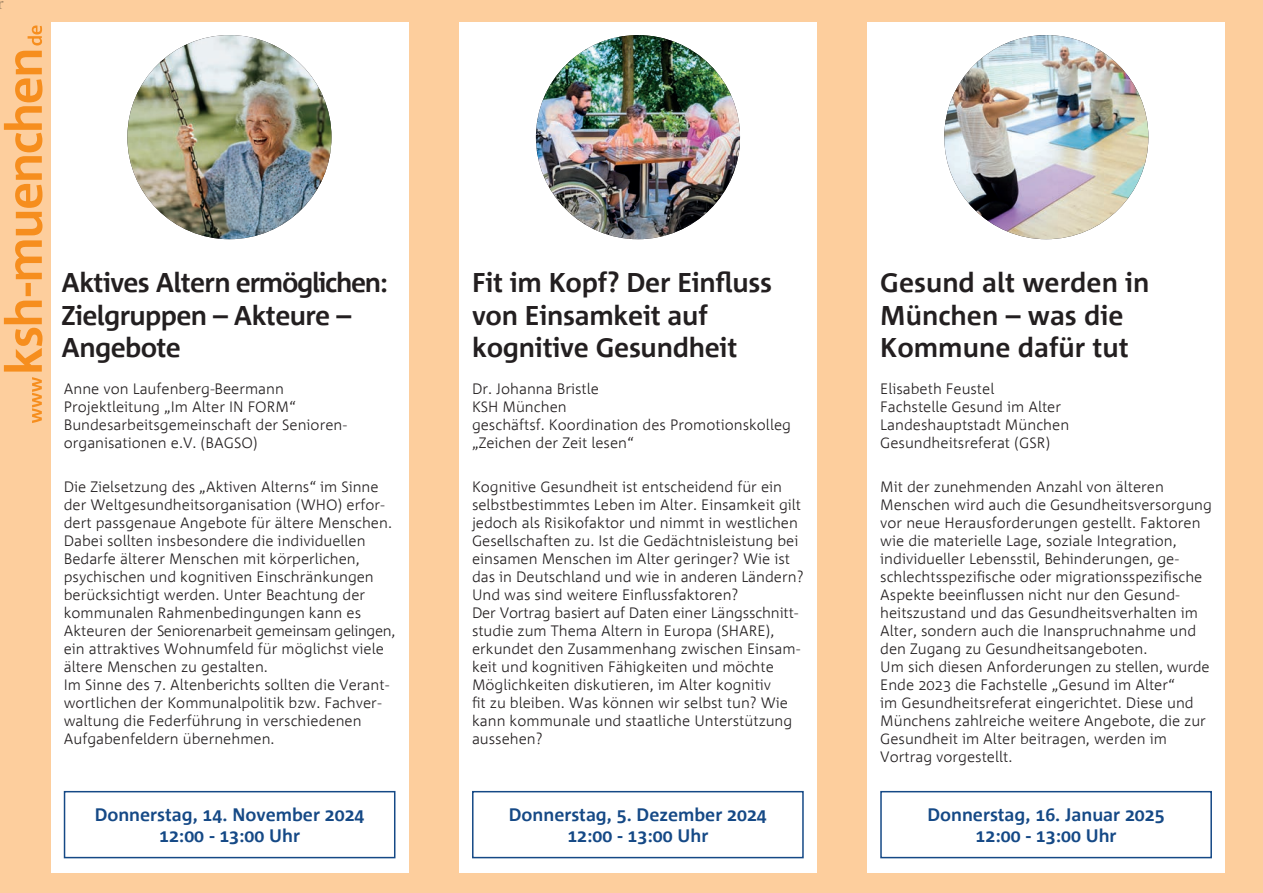
<style>
.page{position:relative;width:1263px;height:893px;background:#fdce9d}
.page>*{position:absolute;margin:0;border:0;box-sizing:border-box;transform-origin:0 0}
.t1{font:700 27px/32.4px "Corpid";letter-spacing:-.01em;color:#231f20}
.t2{font:700 18px/21.6px "Corpid";color:#154986;text-align:center}
.t3{font:18px "Minion Pro";color:#a78a6a}
.t4{font:300 15px/18px "Corpid";color:#231f20}
</style>
<div class="page">
<svg style="left:0;top:1px;width:4px;height:8px"></svg>
<div style="left:51px;top:22px;width:357px;height:851px;background:#fff"></div>
<div style="left:460px;top:22px;width:357px;height:851px;background:#fff"></div>
<div style="left:868px;top:22px;width:357px;height:851px;background:#fff"></div>
<svg style="left:4px;top:26px;width:39px;height:397px;background:#fab974"></svg>
<img style="left:127px;top:35px;width:204px;height:204px;border-radius:102px">
<img style="left:944px;top:35px;width:204px;height:204px;border-radius:102px">
<img style="left:536px;top:35px;width:204px;height:204px;border-radius:102px">
<div style="left:64px;top:791px;width:331px;height:67px;border:2px solid #154986"></div>
<div style="left:472px;top:791px;width:332px;height:67px;border:2px solid #154986"></div>
<div style="left:880px;top:791px;width:332px;height:67px;border:2px solid #154986"></div>
<p class="t3" style="left:-2px;top:-9px;width:8px">r</p>
<h1 class="t1" style="left:62px;top:266px;width:328px">Aktives Altern ermöglichen:<br>Zielgruppen – Akteure –<br>Angebote</h1>
<p class="t4" style="left:64px;top:379px;width:285px">Anne von Laufenberg-Beermann Projektleitung „Im Alter IN FORM“ Bundesarbeitsgemeinschaft der Senioren&shy;organisationen e.V. (BAGSO)</p>
<p class="t4" style="left:64px;top:477px;width:333px">Die Zielsetzung des „Aktiven Alterns“ im Sinne der Weltgesundheitsorganisation (WHO) erfor&shy;dert passgenaue Angebote für ältere Menschen.<br>Dabei sollten insbesondere die individuellen Bedarfe älterer Menschen mit körperlichen, psychischen und kognitiven Einschränkungen berücksichtigt werden. Unter Beachtung der kommunalen Rahmenbedingungen kann es Akteuren der Seniorenarbeit gemeinsam gelingen, ein attraktives Wohnumfeld für möglichst viele ältere Menschen zu gestalten.<br>Im Sinne des 7. Altenberichts sollten die Verant&shy;wortlichen der Kommunalpolitik bzw. Fachver&shy;waltung die Federführung in verschiedenen Aufgabenfeldern übernehmen.</p>
<h1 class="t1" style="left:472px;top:266px;width:301px">Fit im Kopf? Der Einfluss von Einsamkeit auf kognitive Gesundheit</h1>
<p class="t4" style="left:472px;top:379px;width:320px">Dr. Johanna Bristle<br>KSH München<br>geschäftsf. Koordination des Promotionskolleg „Zeichen der Zeit lesen“</p>
<p class="t4" style="left:472px;top:477px;width:333px">Kognitive Gesundheit ist entscheidend für ein selbstbestimmtes Leben im Alter. Einsamkeit gilt jedoch als Risikofaktor und nimmt in westlichen Gesellschaften zu. Ist die Gedächtnisleistung bei einsamen Menschen im Alter geringer? Wie ist das in Deutschland und wie in anderen Ländern?<br>Und was sind weitere Einflussfaktoren?<br>Der Vortrag basiert auf Daten einer Längsschnitt&shy;studie zum Thema Altern in Europa (SHARE), erkundet den Zusammenhang zwischen Einsam&shy;keit und kognitiven Fähigkeiten und möchte Möglichkeiten diskutieren, im Alter kognitiv<br>fit zu bleiben. Was können wir selbst tun? Wie kann kommunale und staatliche Unterstützung aussehen?</p>
<h1 class="t1" style="left:880px;top:266px;width:271px">Gesund alt werden in<br>München – was die<br>Kommune dafür tut</h1>
<p class="t4" style="left:880px;top:379px;width:190px">Elisabeth Feustel<br>Fachstelle Gesund im Alter<br>Landeshauptstadt München<br>Gesundheitsreferat (GSR)</p>
<p class="t4" style="left:880px;top:477px;width:333px">Mit der zunehmenden Anzahl von älteren Menschen wird auch die Gesundheitsversorgung vor neue Herausforderungen gestellt. Faktoren wie die materielle Lage, soziale Integration, individueller Lebensstil, Behinderungen, ge&shy;schlechtsspezifische oder migrationsspezifische Aspekte beeinflussen nicht nur den Gesund&shy;heitszustand und das Gesundheitsverhalten im Alter, sondern auch die Inanspruchnahme und den Zugang zu Gesundheitsangeboten.<br>Um sich diesen Anforderungen zu stellen, wurde Ende 2023 die Fachstelle „Gesund im Alter“<br>im Gesundheitsreferat eingerichtet. Diese und Münchens zahlreiche weitere Angebote, die zur Gesundheit im Alter beitragen, werden im Vortrag vorgestellt.</p>
<p class="t2" style="left:95px;top:803px;width:271px">Donnerstag, 14. November 2024<br>12:00 - 13:00 Uhr</p>
<p class="t2" style="left:509px;top:803px;width:259px">Donnerstag, 5. Dezember 2024<br>12:00 - 13:00 Uhr</p>
<p class="t2" style="left:927px;top:803px;width:239px">Donnerstag, 16. Januar 2025<br>12:00 - 13:00 Uhr</p>
</div>
